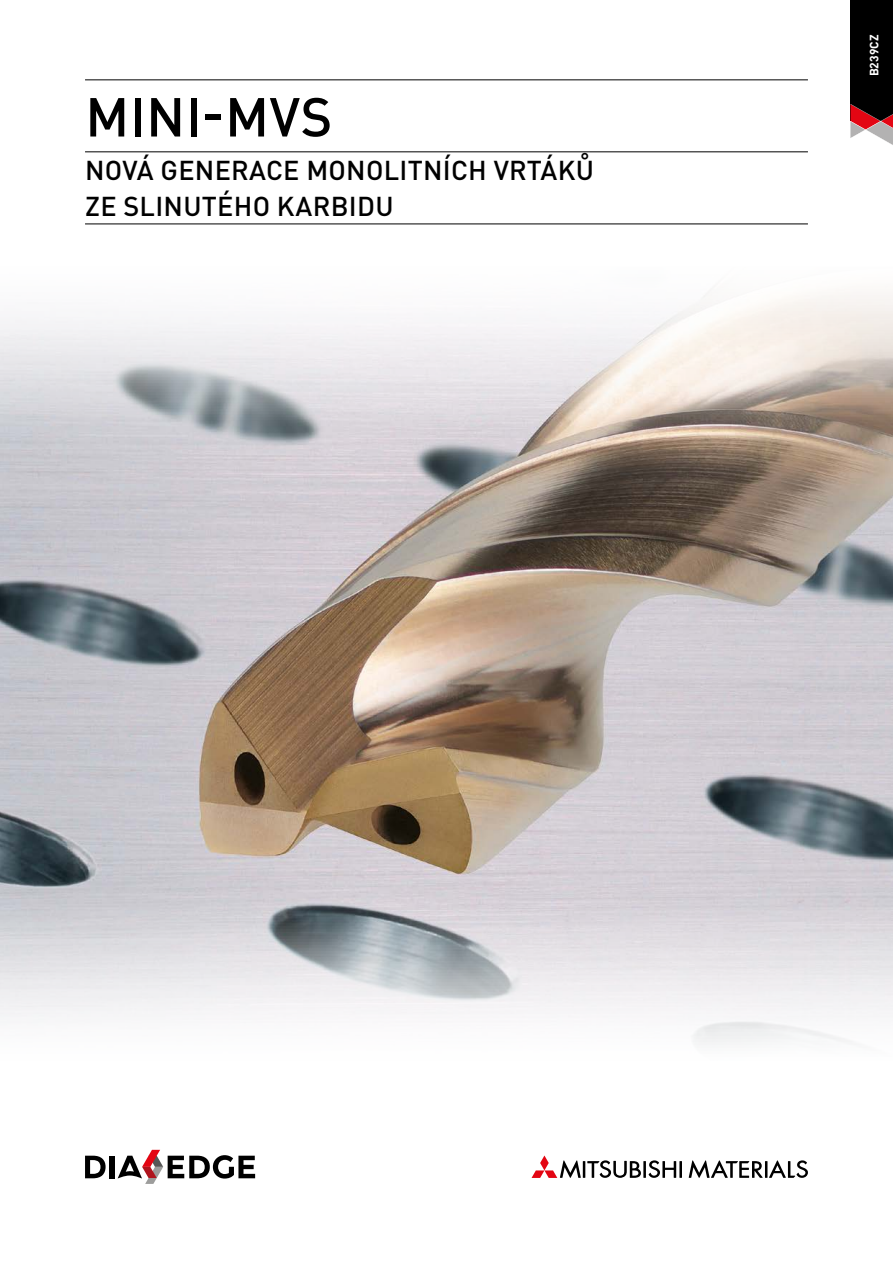
<style>
.page{position:relative;width:893px;height:1263px;background:#fff}
.page>*{position:absolute;margin:0;border:0;box-sizing:border-box;transform-origin:0 0}
.MHG_Headline_36_36pt{font:500 54px "DIN Pro";letter-spacing:.01em;color:#000}
.MHG_Subline_18_24pt{font:500 27px/36px "DIN Pro";letter-spacing:.01em;color:#000}
.MHG_Register_Marker{font:700 12px "DIN Pro";letter-spacing:.005em;color:#fff}
</style>
<div class="page">
<div style="left:850px;top:0;width:43px;height:121px;background:#000"></div>
<svg style="left:850px;top:104px;width:43px;height:41px"></svg>
<hr style="left:679px;top:1161px;width:3px;height:17px;background:#000">
<hr style="left:643px;top:1161px;width:3px;height:17px;background:#000">
<svg style="left:649px;top:1160px;width:27px;height:18px"></svg>
<svg style="left:689px;top:1160px;width:119px;height:18px"></svg>
<svg style="left:531px;top:1155px;width:110px;height:23px"></svg>
<svg style="left:85px;top:1156px;width:21px;height:22px"></svg>
<div style="left:110px;top:1156px;width:5px;height:22px;background:#000"></div>
<svg style="left:118px;top:1150px;width:137px;height:34px"></svg>
<hr style="left:85px;top:79px;width:723px;height:1px;background:#000">
<hr style="left:85px;top:151px;width:723px;height:1px;background:#000">
<img style="left:0;top:292px;width:893px;height:753px">
<hr style="left:85px;top:224px;width:723px;height:1px;background:#000">
<p class="MHG_Headline_36_36pt" style="left:85px;top:73px;width:249px">MINI-MVS</p>
<p class="MHG_Subline_18_24pt" style="left:85px;top:149px;width:510px">NOVÁ GENERACE MONOLITNÍCH VRTÁKŮ<br>ZE SLINUTÉHO KARBIDU</p>
<p class="MHG_Register_Marker" style="left:864px;top:76px;width:43px;rotate:-90deg">B239CZ</p>
</div>
